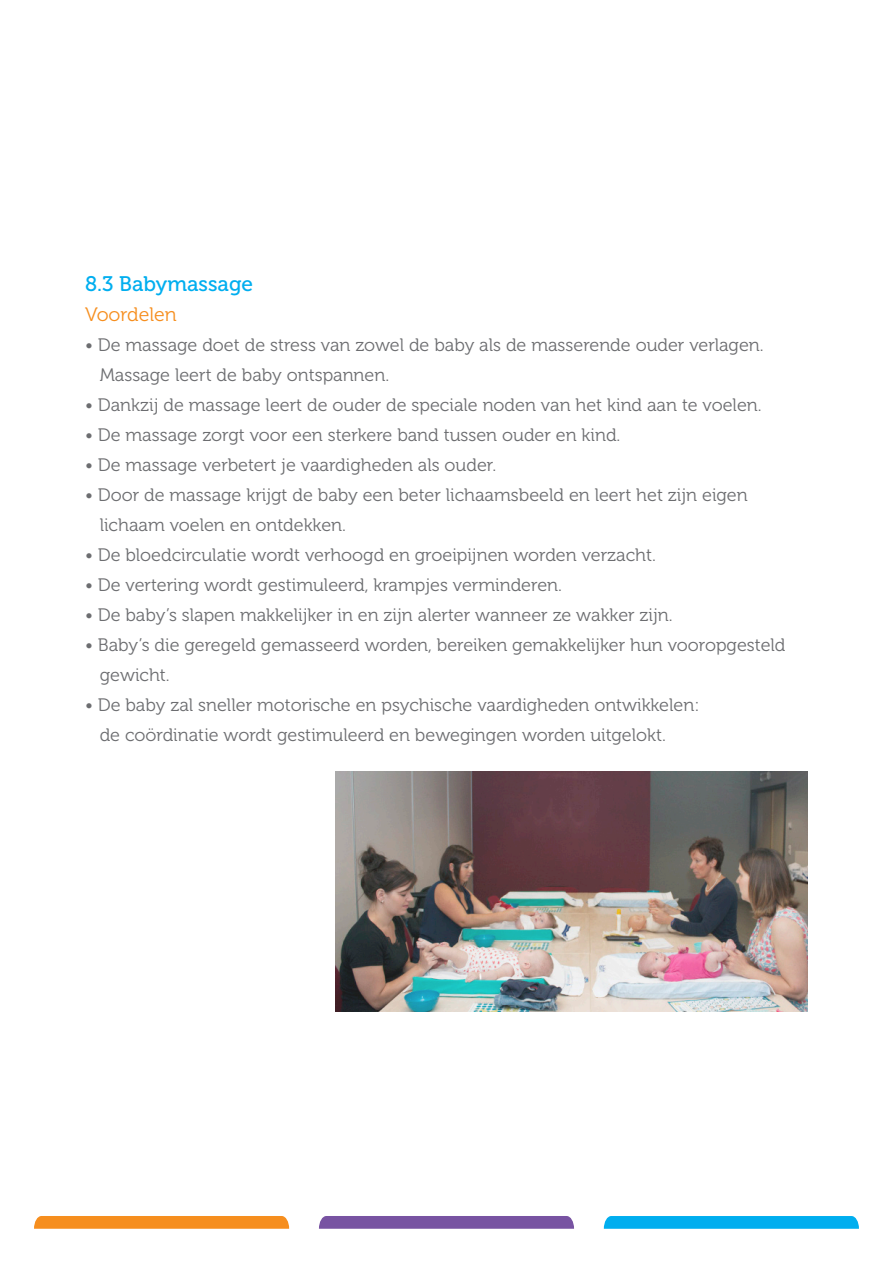
<style>
.page{position:relative;width:893px;height:1263px;background:#fff}
.page>*{position:absolute;margin:0;border:0;box-sizing:border-box;transform-origin:0 0}
.t1{font:21px "Museo 500";color:#00aeef}
.t2{font:19.5px "Museo 300";color:#f68e1e}
.t3{font:18px "Museo 300";color:#6c6d70}
</style>
<div class="page">
<svg style="left:604px;top:1216px;width:255px;height:13px;background:#07b0ef"></svg>
<svg style="left:34px;top:1216px;width:255px;height:13px;background:#f69124"></svg>
<svg style="left:319px;top:1216px;width:255px;height:13px;background:#7c58a4"></svg>
<img style="left:336px;top:771px;width:472px;height:240px">
<p class="t1" style="left:85px;top:272px;width:170px">8.3 Babymassage</p>
<p class="t2" style="left:85px;top:304px;width:93px">Voordelen</p>
<p class="t3" style="left:85px;top:335px;width:680px">• De massage doet de stress van zowel de baby als de masserende ouder verlagen.</p>
<p class="t3" style="left:100px;top:365px;width:291px">Massage leert de baby ontspannen.</p>
<p class="t3" style="left:85px;top:395px;width:678px">• Dankzij de massage leert de ouder de speciale noden van het kind aan te voelen.</p>
<p class="t3" style="left:85px;top:425px;width:537px">• De massage zorgt voor een sterkere band tussen ouder en kind.</p>
<p class="t3" style="left:85px;top:455px;width:413px">• De massage verbetert je vaardigheden als ouder.</p>
<p class="t3" style="left:85px;top:485px;width:664px">• Door de massage krijgt de baby een beter lichaamsbeeld en leert het zijn eigen</p>
<p class="t3" style="left:100px;top:515px;width:248px">lichaam voelen en ontdekken.</p>
<p class="t3" style="left:85px;top:545px;width:572px">• De bloedcirculatie wordt verhoogd en groeipijnen worden verzacht.</p>
<p class="t3" style="left:85px;top:575px;width:478px">• De vertering wordt gestimuleerd, krampjes verminderen.</p>
<p class="t3" style="left:85px;top:605px;width:589px">• De baby’s slapen makkelijker in en zijn alerter wanneer ze wakker zijn.</p>
<p class="t3" style="left:85px;top:635px;width:702px">• Baby’s die geregeld gemasseerd worden, bereiken gemakkelijker hun vooropgesteld</p>
<p class="t3" style="left:100px;top:665px;width:72px">gewicht.</p>
<p class="t3" style="left:85px;top:695px;width:616px">• De baby zal sneller motorische en psychische vaardigheden ontwikkelen:</p>
<p class="t3" style="left:100px;top:725px;width:568px">de coördinatie wordt gestimuleerd en bewegingen worden uitgelokt.</p>
</div>
